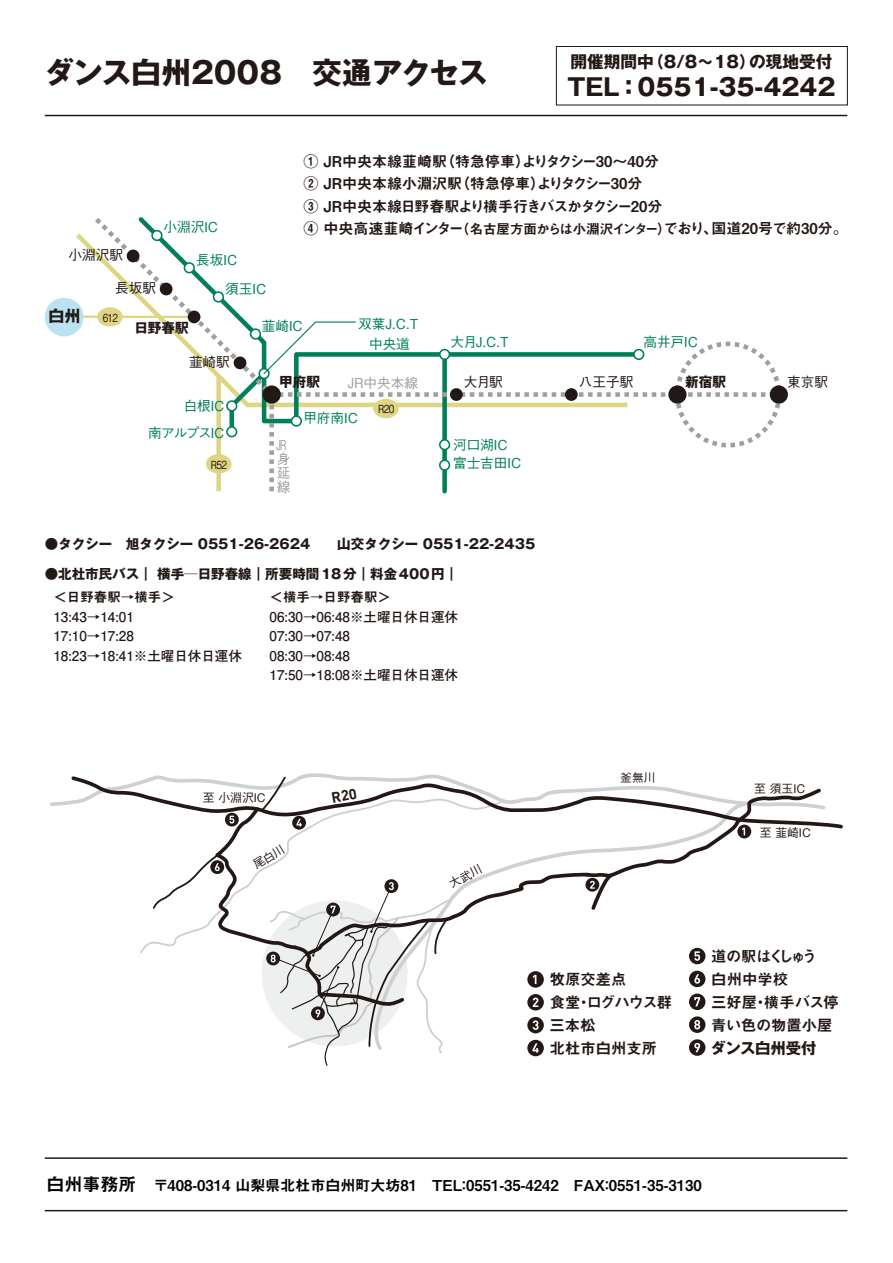
<style>
.page{position:relative;width:893px;height:1263px;background:#fff}
.page>*{position:absolute;margin:0;border:0;box-sizing:border-box;transform-origin:0 0}
.t1{font:700 30px "Gothic MB101 Pro";color:#221815}
.t2{font:700 23.7px "Gothic MB101 Pro";color:#221815}
.t3{font:700 16.65px "Gothic MB101 Pro";color:#221815}
.t4{font:700 15.9px "Gothic MB101 Pro";color:#221815}
.t5{font:15.3px/23.1px "Midashi Go Pro MB31";letter-spacing:-.03em;color:#221815}
.t6{font:15.3px/23.1px "Midashi Go Pro MB31";color:#221815}
.t7{font:700 15.3px "Gothic MB101 Pro";letter-spacing:-.01em;color:#221815}
.t8{font:15px/22.5px "Midashi Go Pro MB31";color:#221815}
.t9{font:15px "Midashi Go Pro MB31";color:#040000}
.t10{font:500 13.65px/29px "Gothic BBB Pro";color:#007f5a}
.t11{font:500 13.65px "Gothic BBB Pro";color:#221815}
.t12{font:500 13.65px/26.8px "Gothic BBB Pro";letter-spacing:-.045em;color:#007f5a;text-align:right}
.t13{font:700 13.65px "Gothic MB101 Pro";color:#221815}
.t14{font:500 13.65px "Gothic BBB Pro";letter-spacing:-.08em;color:#9f9fa0}
.t15{font:500 13.65px/13.8px "Gothic BBB Pro";letter-spacing:-.08em;color:#9f9fa0;scale:.7 1}
.t16{font:700 13.5px/19.5px "Futo Go B101 Pro";color:#221815}
.t17{font:700 13.5px "Gothic MB101 Pro";color:#221815}
.t18{font:13.5px "Midashi Go Pro MB31";color:#221815}
.t19{font:500 11.85px "Gothic BBB Pro";color:#221815}
.t20{font:500 11.1px "Gothic BBB Pro";letter-spacing:-.1em;color:#221815;scale:.8 1}
.s1{font-size:13.5px}
.s2{font-size:18px}
</style>
<div class="page">
<div style="left:216px;top:376px;width:5px;height:115px;background:#ded684"></div>
<div style="left:442px;top:354px;width:5px;height:137px;background:#007f5a"></div>
<svg style="left:216px;top:399px;width:412px;height:27px"></svg>
<svg style="left:90px;top:217px;width:689px;height:182px"></svg>
<div style="left:675px;top:342px;width:106px;height:105px;border:5px dashed #9f9fa0;border-radius:50%"></div>
<div style="left:770px;top:385px;width:18px;height:19px;background:#221815;border-radius:50%"></div>
<div style="left:668px;top:385px;width:18px;height:19px;background:#221815;border-radius:50%"></div>
<div style="left:565px;top:388px;width:13px;height:13px;background:#221815;border-radius:50%"></div>
<div style="left:450px;top:388px;width:13px;height:13px;background:#221815;border-radius:50%"></div>
<div style="left:188px;top:311px;width:12px;height:12px;background:#221815;border-radius:50%"></div>
<div style="left:160px;top:283px;width:13px;height:12px;background:#221815;border-radius:50%"></div>
<div style="left:127px;top:250px;width:12px;height:12px;background:#221815;border-radius:50%"></div>
<div style="left:634px;top:350px;width:10px;height:9px;background:#fff;border-radius:50%"></div>
<div style="left:633px;top:349px;width:11px;height:11px;border:2px solid #007f5a;border-radius:50%"></div>
<div style="left:440px;top:350px;width:9px;height:9px;background:#fff;border-radius:50%"></div>
<div style="left:439px;top:349px;width:11px;height:11px;border:2px solid #007f5a;border-radius:50%"></div>
<div style="left:440px;top:440px;width:9px;height:9px;background:#fff;border-radius:50%"></div>
<div style="left:439px;top:439px;width:11px;height:11px;border:2px solid #007f5a;border-radius:50%"></div>
<div style="left:440px;top:460px;width:9px;height:10px;background:#fff;border-radius:50%"></div>
<div style="left:439px;top:459px;width:11px;height:12px;border:2px solid #007f5a;border-radius:50%"></div>
<div style="left:226px;top:400px;width:11px;height:11px;border:2px solid #007f5a;border-radius:50%"></div>
<div style="left:226px;top:426px;width:11px;height:11px;border:2px solid #007f5a;border-radius:50%"></div>
<div style="left:214px;top:292px;width:9px;height:10px;background:#fff;border-radius:50%"></div>
<div style="left:213px;top:291px;width:11px;height:12px;border:2px solid #007f5a;border-radius:50%"></div>
<div style="left:184px;top:263px;width:10px;height:10px;background:#fff;border-radius:50%"></div>
<div style="left:184px;top:262px;width:11px;height:11px;border:2px solid #007f5a;border-radius:50%"></div>
<div style="left:152px;top:231px;width:10px;height:9px;background:#fff;border-radius:50%"></div>
<div style="left:151px;top:230px;width:12px;height:11px;border:2px solid #007f5a;border-radius:50%"></div>
<svg style="left:227px;top:321px;width:130px;height:170px"></svg>
<div style="left:206px;top:454px;width:25px;height:19px;background:#ded684;border-radius:50%"></div>
<div style="left:97px;top:307px;width:26px;height:20px;background:#ded684;border-radius:50%"></div>
<div style="left:373px;top:399px;width:26px;height:19px;background:#ded684;border-radius:50%"></div>
<div style="left:45px;top:298px;width:38px;height:38px;background:#bbe2f1;border-radius:50%"></div>
<div style="left:556px;top:46px;width:292px;height:59px;border:1px solid #221815"></div>
<hr style="left:45px;top:1210px;width:802px;height:1px;background:#221815">
<hr style="left:45px;top:1157px;width:802px;height:2px;background:#221815">
<hr style="left:45px;top:115px;width:802px;height:1px;background:#221815">
<svg style="left:50px;top:773px;width:793px;height:293px"></svg>
<h1 class="t1" style="left:44px;top:48px;width:445px">ダンス白州2008　交通アクセス</h1>
<p class="t3" style="left:570px;top:48px;width:263px">開催期間中（8/8～18）の現地受付</p>
<h2 class="t2" style="left:567px;top:67px;width:270px">TEL：0551-35-4242</h2>
<p class="t11" style="left:68px;top:244px;width:56px">小淵沢駅</p>
<p class="t11" style="left:115px;top:277px;width:42px">長坂駅</p>
<p class="t10" style="left:163px;top:211px;width:56px">小淵沢IC</p>
<p class="t10" style="left:225px;top:244px;width:43px;text-indent:-29px">長坂IC<br>須玉IC</p>
<p class="t8" style="left:303px;top:148px;width:546px">① JR中央本線韮崎駅（特急停車）よりタクシー30～40分<br>② JR中央本線小淵沢駅（特急停車）よりタクシー30分<br>③ JR中央本線日野春駅より横手行きバスかタクシー20分<br>④ 中央高速韮崎インター<span class="s1">（名古屋方面からは小淵沢インター）</span>でおり、国道20号で約30分。</p>
<p class="t4" style="left:49px;top:303px;width:33px">白州</p>
<p class="t20" style="left:103px;top:308px;width:20px">612</p>
<p class="t13" style="left:135px;top:317px;width:56px">日野春駅</p>
<p class="t11" style="left:189px;top:351px;width:42px">韮崎駅</p>
<p class="t12" style="left:148px;top:390px;width:78px">白根IC<br>南アルプスIC</p>
<p class="t20" style="left:209px;top:455px;width:24px">Ｒ52</p>
<p class="t10" style="left:262px;top:309px;width:43px">韮崎IC</p>
<p class="t10" style="left:358px;top:307px;width:62px">双葉J.C.T</p>
<p class="t10" style="left:369px;top:328px;width:42px">中央道</p>
<p class="t10" style="left:451px;top:325px;width:59px">大月J.C.T</p>
<p class="t10" style="left:643px;top:325px;width:56px">高井戸IC</p>
<p class="t14" style="left:344px;top:372px;width:76px">ＪＲ中央本線</p>
<p class="t11" style="left:579px;top:371px;width:56px">八王子駅</p>
<p class="t13" style="left:685px;top:370px;width:42px">新宿駅</p>
<p class="t11" style="left:787px;top:371px;width:42px">東京駅</p>
<p class="t13" style="left:279px;top:370px;width:42px">甲府駅</p>
<p class="t11" style="left:464px;top:371px;width:40px">大月駅</p>
<p class="t15" style="left:274px;top:437px;width:25px">ＪＲ身延線</p>
<p class="t10" style="left:303px;top:402px;width:56px">甲府南IC</p>
<p class="t20" style="left:377px;top:400px;width:24px">Ｒ20</p>
<p class="t10" style="left:453px;top:434px;width:70px;line-height:18.3px">河口湖IC富士吉田IC</p>
<p class="t17" style="left:45px;top:533px;width:492px">●タクシー　旭タクシー 0551-26-2624　　山交タクシー 0551-22-2435</p>
<p class="t17" style="left:45px;top:563px;width:415px">●北杜市民バス｜ 横手─日野春線｜所要時間18分｜料金400円｜</p>
<p class="t18" style="left:53px;top:586px;width:123px">＜日野春駅→横手＞</p>
<p class="t16" style="left:53px;top:605px;width:190px">13:43→14:01　<br>17:10→17:28<br>18:23→18:41※土曜日休日運休</p>
<p class="t18" style="left:270px;top:586px;width:123px">＜横手→日野春駅＞</p>
<p class="t16" style="left:270px;top:605px;width:190px">06:30→06:48※土曜日休日運休<br>07:30→07:48<br>08:30→08:48<br>17:50→18:08※土曜日休日運休</p>
<p class="t19" style="left:203px;top:788px;width:65px">至 小淵沢IC</p>
<p class="t19" style="left:620px;top:768px;width:37px">釜無川</p>
<p class="t19" style="left:754px;top:779px;width:53px">至 須玉IC</p>
<p class="t19" style="left:760px;top:823px;width:53px">至 韮崎IC</p>
<p class="t6" style="left:549px;top:965px;width:124px">牧原交差点<br>食堂・ログハウス群三本松<br>北杜市白州支所</p>
<p class="t5" style="left:711px;top:942px;width:129px">道の駅はくしゅう<br>白州中学校<br>三好屋・横手バス停青い色の物置小屋</p>
<p class="t7" style="left:711px;top:1035px;width:108px">ダンス白州受付</p>
<p class="t9" style="left:47px;top:1173px;width:657px"><span class="s2">白州事務所　</span>〒408-0314 山梨県北杜市白州町大坊81　TEL：0551-35-4242　FAX：0551-35-3130</p>
</div>
